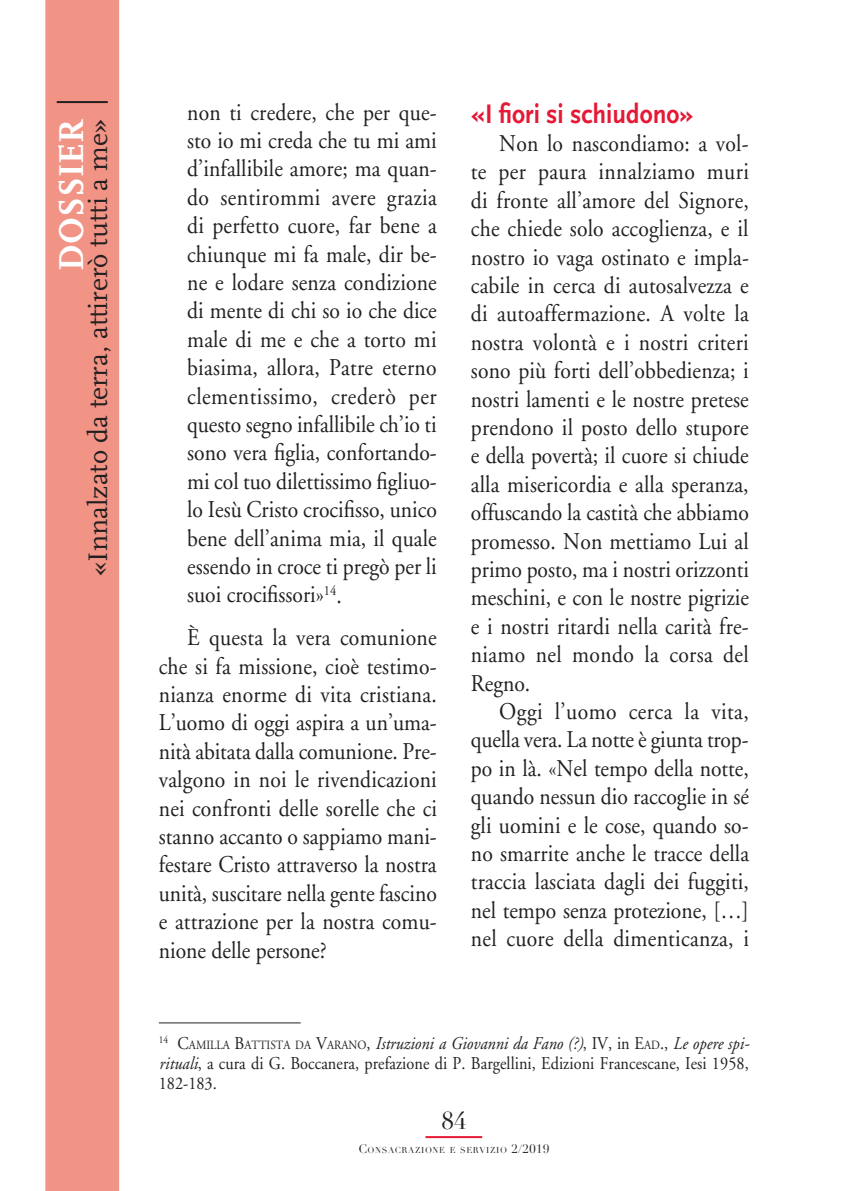
<style>
.page{position:relative;width:851px;height:1191px;background:#fff}
.page>*{position:absolute;margin:0;border:0;box-sizing:border-box;transform-origin:0 0}
.t1{font:700 36px "FF Scala";color:#fff}
.t2{font:28px "FF Scala";color:#231f20}
.t3{font:700 28px "Scala Sans";color:#e51836;scale:.9 1}
.t4{font:24px/28.4px "Adobe Garamond";letter-spacing:.005em;color:#231f20;text-align:justify;scale:.9 1}
.t5{font:24px "Didot";color:#231f20}
.t6{font:18px/20px "Adobe Garamond";letter-spacing:.005em;color:#231f20;text-align:justify;scale:.9 1}
.t7{font:8.4px "Didot";letter-spacing:.07em;color:#231f20}
.s1{font-style:inherit}
.s2{font-size:12.6px}
.s3{font-style:italic}
.s4{font-size:12px}
</style>
<div class="page">
<div style="left:45px;top:0;width:74px;height:1191px;background:#f19385"></div>
<hr style="left:425px;top:1136px;width:57px;height:2px;background:#e51836">
<hr style="left:57px;top:101px;width:51px;height:2px;background:#231f20">
<hr style="left:159px;top:1022px;width:141px;height:1px;background:#231f20">
<h1 class="t1" style="left:51px;top:271px;width:153px;rotate:-90deg">DOSSIER</h1>
<p class="t2" style="left:83px;top:575px;width:458px;rotate:-90deg">«Innalzato da terra, attirerò tutti a me»</p>
<p class="t4" style="left:187px;top:98px;width:279px">non ti credere, che per que&shy;sto io mi creda che tu mi ami d’infallibile amore; ma quan&shy;do sentirommi avere grazia di perfetto cuore, far bene a chiunque mi fa male, dir be&shy;ne e lodare senza condizione di mente di chi so io che dice male di me e che a torto mi biasima, allora, Patre eterno clementissimo, crederò per questo segno infallibile ch’io ti sono vera figlia, confortando&shy;mi col tuo dilettissimo figliuo&shy;lo Iesù Cristo crocifisso, unico bene dell’anima mia, il quale essendo in croce ti pregò per li suoi crocifissori»<sup>14</sup>.</p>
<p class="t4" style="left:159px;top:624px;width:310px;text-indent:28px">È questa la vera comunione che si fa missione, cioè testimo&shy;nianza enorme di vita cristiana.<br>L’uomo di oggi aspira a un’uma&shy;nità abitata dalla comunione. Pre&shy;valgono in noi le rivendicazioni nei confronti delle sorelle che ci stanno accanto o sappiamo mani&shy;festare Cristo attraverso la nostra unità, suscitare nella gente fascino e attrazione per la nostra comu&shy;nione delle persone?</p>
<p class="t3" style="left:471px;top:98px;width:249px">«I fiori si schiudono»</p>
<p class="t4" style="left:471px;top:130px;width:310px;text-indent:28px">Non lo nascondiamo: a vol&shy;te per paura innalziamo muri di fronte all’amore del Signore, che chiede solo accoglienza, e il nostro io vaga ostinato e impla&shy;cabile in cerca di autosalvezza e di autoaffermazione. A volte la nostra volontà e i nostri criteri sono più forti dell’obbedienza; i nostri lamenti e le nostre pretese prendono il posto dello stupore e della povertà; il cuore si chiude alla misericordia e alla speranza, offuscando la castità che abbiamo promesso. Non mettiamo Lui al primo posto, ma i nostri orizzonti meschini, e con le nostre pigrizie e i nostri ritardi nella carità fre&shy;niamo nel mondo la corsa del Regno.</p>
<p class="t4" style="left:471px;top:698px;width:310px;text-indent:28px">Oggi l’uomo cerca la vita, quella vera. La notte è giunta trop&shy;po in là. «Nel tempo della notte, quando nessun dio raccoglie in sé gli uomini e le cose, quando so&shy;no smarrite anche le tracce della traccia lasciata dagli dei fuggiti, nel tempo senza protezione, […] nel cuore della dimenticanza, i</p>
<p class="t6" style="left:159px;top:1033px;width:657px"><sup>14</sup> <span class="s1">C</span><span class="s2">AMILLA</span> <span class="s1">B</span><span class="s2">ATTISTA DA</span> <span class="s1">V</span><span class="s2">ARANO</span>, <span class="s3">Istruzioni a Giovanni da Fano (?)</span>, IV, in <span class="s1">E</span><span class="s2">AD</span>., <span class="s3">Le opere spi&shy;rituali</span>, a cura di G. Boccanera, prefazione di P. Bargellini, Edizioni Francescane, Iesi 1958, 182-183.</p>
<p class="t5" style="left:441px;top:1105px;width:26px">84</p>
<p class="t7" style="left:358px;top:1144px;width:192px"><span class="s4">C</span>ONSACRAZIONE E SERVIZIO <span class="s4">2/2019</span></p>
</div>
